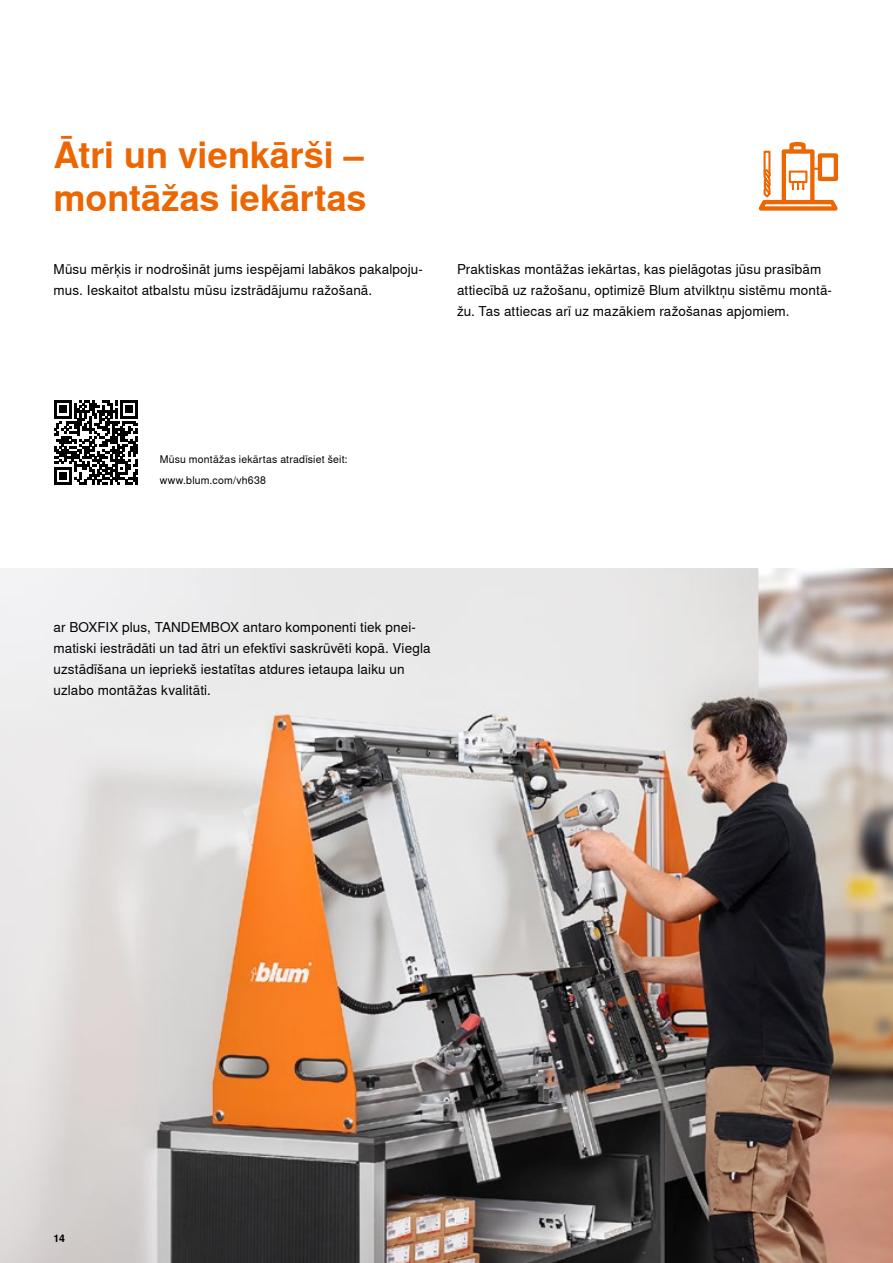
<style>
.page{position:relative;width:893px;height:1263px;background:#fff}
.page>*{position:absolute;margin:0;border:0;box-sizing:border-box;transform-origin:0 0}
._24_Head_A4_White_Bold{font:700 36px/42.2px "Nimbus Sans Global";color:#ec6602}
._09_Copy_Black_Regular{font:13.5px/21px "Nimbus Sans Global";letter-spacing:.01em;color:#000}
._07_QR-Code_White_Regular{font:10.5px "Nimbus Sans Global";letter-spacing:.02em;color:#000}
.t1{font:700 10.5px "Nimbus Sans Global";color:#000}
</style>
<div class="page">
<svg style="left:758px;top:142px;width:81px;height:69px"></svg>
<img style="left:0;top:568px;width:893px;height:695px">
<svg style="left:54px;top:400px;width:84px;height:85px"></svg>
<p class="_24_Head_A4_White_Bold" style="left:54px;top:135px;width:315px">Ātri un vienkārši – montāžas iekārtas</p>
<p class="_09_Copy_Black_Regular" style="left:54px;top:258px;width:371px">Mūsu mērķis ir nodrošināt jums iespējami labākos pakalpoju&shy;mus. Ieskaitot atbalstu mūsu izstrādājumu ražošanā.</p>
<p class="_09_Copy_Black_Regular" style="left:457px;top:258px;width:377px">Praktiskas montāžas iekārtas, kas pielāgotas jūsu prasībām attiecībā uz ražošanu, optimizē Blum atvilktņu sistēmu montā&shy;žu. Tas attiecas arī uz mazākiem ražošanas apjomiem.</p>
<p class="_07_QR-Code_White_Regular" style="left:160px;top:453px;width:189px">Mūsu montāžas iekārtas atradīsiet šeit:</p>
<p class="_07_QR-Code_White_Regular" style="left:160px;top:474px;width:108px">www.blum.com/vh638</p>
<p class="_09_Copy_Black_Regular" style="left:54px;top:616px;width:379px">ar BOXFIX plus, TANDEMBOX antaro komponenti tiek pnei&shy;matiski iestrādāti un tad ātri un efektīvi saskrūvēti kopā. Viegla uzstādīšana un iepriekš iestatītas atdures ietaupa laiku un uzlabo montāžas kvalitāti.</p>
<p class="t1" style="left:54px;top:1232px;width:13px">14</p>
</div>
